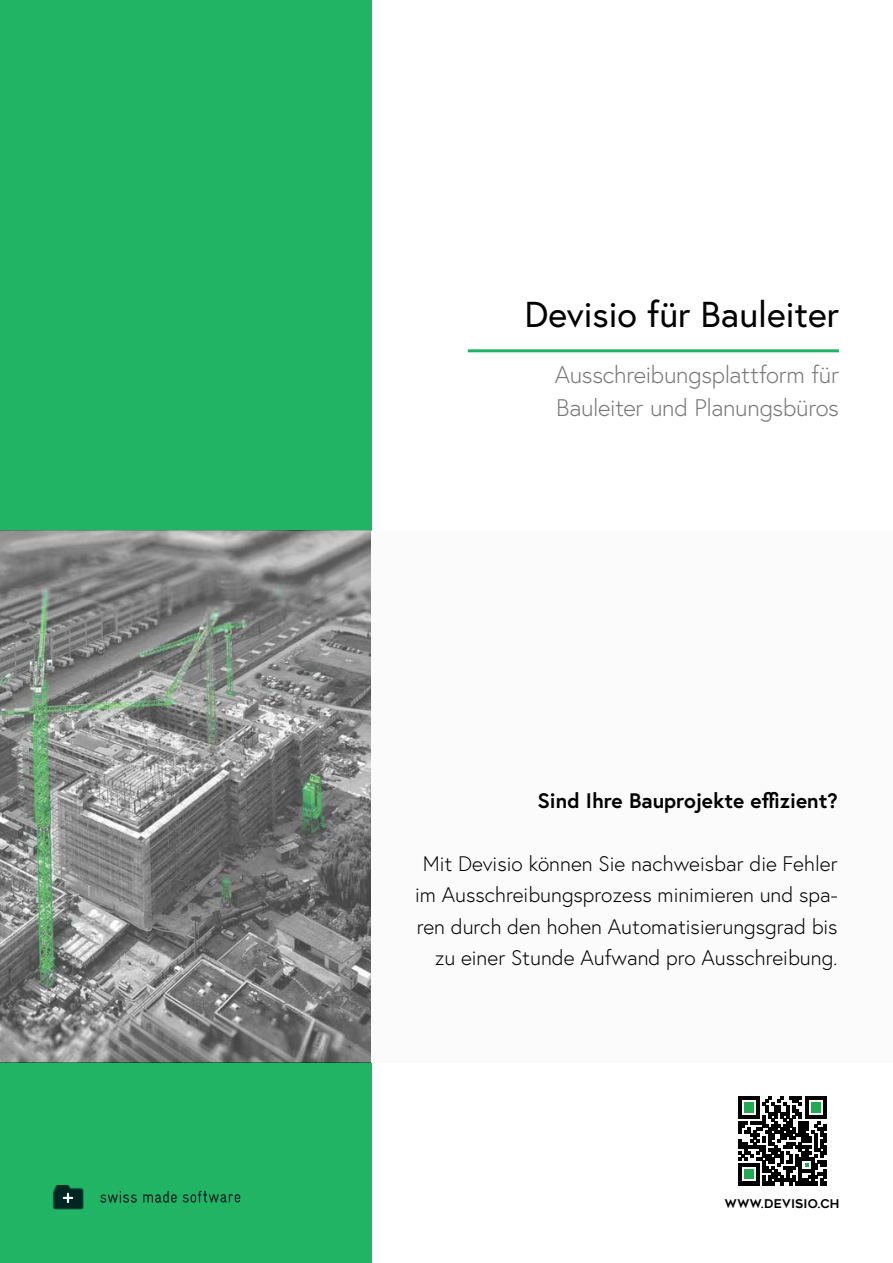
<style>
.page{position:relative;width:893px;height:1263px;background:#fff}
.page>*{position:absolute;margin:0;border:0;box-sizing:border-box;transform-origin:0 0}
.t1{font:36px "Europa";color:#000}
.t2{font:300 24px/33px "Europa";letter-spacing:-.015em;color:#777776}
.t3{font:300 21px/31.5px "Europa";color:#000;text-align:right}
.t4{font:700 21px "Europa";color:#000}
.t5{font:12px "Geometos";letter-spacing:.02em;color:#000}
</style>
<div class="page">
<div style="left:0;top:1062px;width:371px;height:201px;background:#22b465"></div>
<div style="left:0;top:0;width:371px;height:530px;background:#22b465"></div>
<img style="left:0;top:530px;width:371px;height:532px">
<div style="left:371px;top:531px;width:522px;height:532px;background:#fbfbfb"></div>
<hr style="left:468px;top:349px;width:371px;height:3px;background:#22b465">
<img style="left:52px;top:1185px;width:189px;height:25px">
<svg style="left:63px;top:1193px;width:10px;height:10px"></svg>
<svg style="left:738px;top:1097px;width:88px;height:88px"></svg>
<h1 class="t1" style="left:524px;top:292px;width:316px">Devisio für Bauleiter</h1>
<p class="t2" style="left:555px;top:358px;width:286px">Ausschreibungsplattform für<br>Bauleiter und Planungsbüros</p>
<p class="t4" style="left:537px;top:786px;width:302px">Sind Ihre Bauprojekte effizient?</p>
<p class="t3" style="left:415px;top:847px;width:424px">Mit Devisio können Sie nachweisbar die Fehler im Ausschreibungsprozess minimieren und spa&shy;ren durch den hohen Automatisierungsgrad bis zu einer Stunde Aufwand pro Ausschreibung.</p>
<p class="t5" style="left:725px;top:1197px;width:116px">WWW.DEVISIO.CH</p>
</div>
